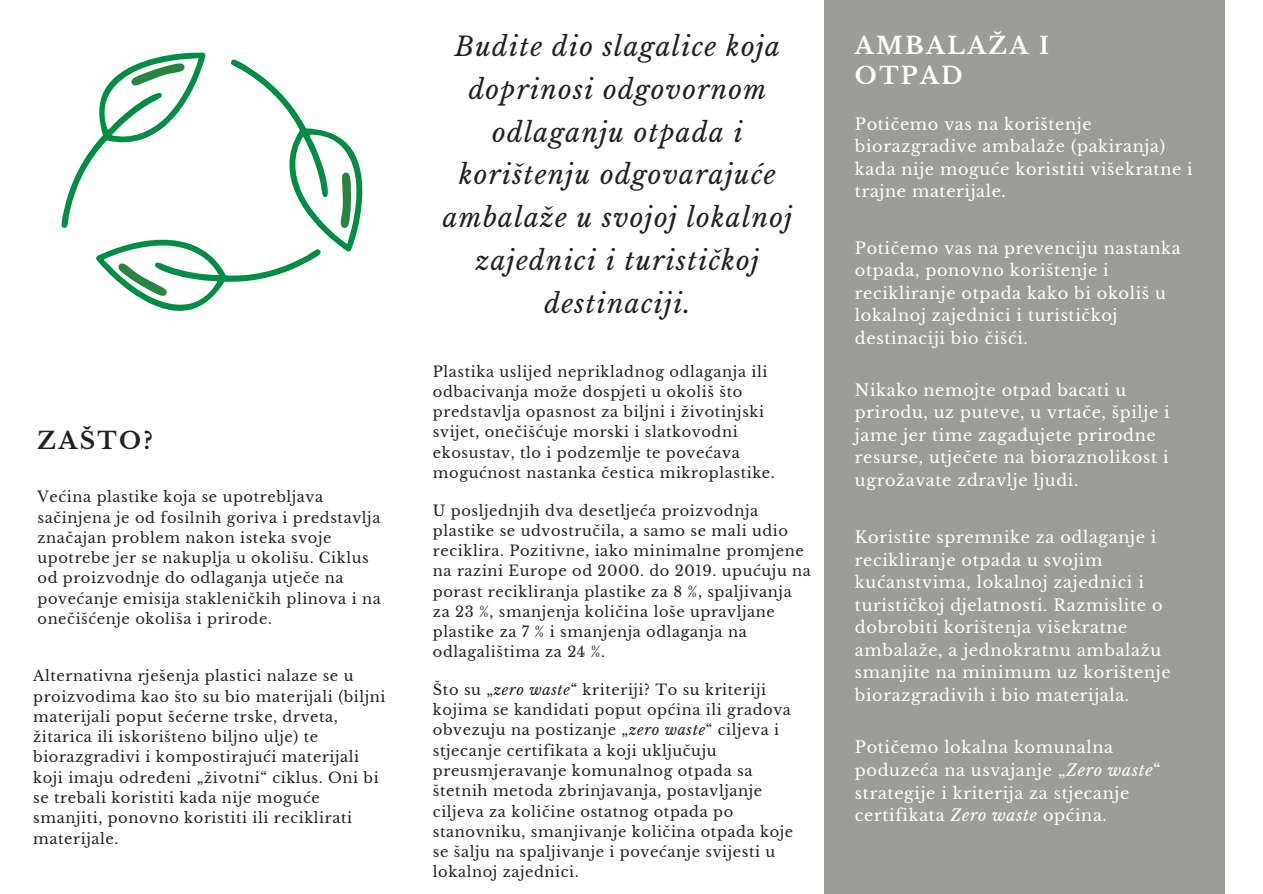
<style>
.page{position:relative;width:1263px;height:894px;background:#fff}
.page>*{position:absolute;margin:0;border:0;box-sizing:border-box;transform-origin:0 0}
.t1{font:italic 26.25px/42.8px "Libre Baskerville";letter-spacing:.05em;color:#232020;text-align:center}
.t2{font:700 23.4px/29.5px "Libre Baskerville";letter-spacing:.1em;color:#fff}
.t3{font:700 23.4px "Libre Baskerville";letter-spacing:.1em;color:#232020}
.t4{font:16.05px/22.5px "Libre Baskerville";letter-spacing:.04em;color:#fff}
.t5{font:14.7px/20.2px "Libre Baskerville";letter-spacing:.04em;color:#232020}
.s1{font-style:italic}
</style>
<div class="page">
<div style="left:824px;top:0;width:401px;height:893px;background:#9c9c98"></div>
<svg style="left:61px;top:52px;width:302px;height:259px"></svg>
<p class="t3" style="left:38px;top:426px;width:117px">ZAŠTO?</p>
<h1 class="t5" style="left:38px;top:487px;width:345px">Većina plastike koja se upotrebljava sačinjena je od fosilnih goriva i predstavlja značajan problem nakon isteka svoje upotrebe jer se nakuplja u okolišu. Ciklus od proizvodnje do odlaganja utječe na povećanje emisija stakleničkih plinova i na onečišćenje okoliša i prirode.</h1>
<p class="t5" style="left:33px;top:666px;width:354px">Alternativna rješenja plastici nalaze se u proizvodima kao što su bio materijali (biljni materijali poput šećerne trske, drveta, žitarica ili iskorišteno biljno ulje) te biorazgradivi i kompostirajući materijali koji imaju određeni „životni“ ciklus. Oni bi se trebali koristiti kada nije moguće smanjiti, ponovno koristiti ili reciklirati materijale.</p>
<h2 class="t1" style="left:443px;top:25px;width:351px">Budite dio slagalice koja doprinosi odgovornom odlaganju otpada i korištenju odgovarajuće ambalaže u svojoj lokalnoj zajednici i turističkoj destinaciji.</h2>
<p class="t2" style="left:855px;top:31px;width:196px">AMBALAŽA I<br>OTPAD</p>
<p class="t4" style="left:855px;top:113px;width:339px">Potičemo vas na korištenje biorazgradive ambalaže (pakiranja) kada nije moguće koristiti višekratne i trajne materijale.</p>
<p class="t4" style="left:855px;top:237px;width:327px">Potičemo vas na prevenciju nastanka otpada, ponovno korištenje i recikliranje otpada kako bi okoliš u lokalnoj zajednici i turističkoj destinaciji bio čišći.</p>
<h2 class="t5" style="left:433px;top:361px;width:343px">Plastika uslijed neprikladnog odlaganja ili odbacivanja može dospjeti u okoliš što predstavlja opasnost za biljni i životinjski svijet, onečišćuje morski i slatkovodni ekosustav, tlo i podzemlje te povećava mogućnost nastanka čestica mikroplastike.</h2>
<p class="t5" style="left:433px;top:500px;width:379px">U posljednjih dva desetljeća proizvodnja plastike se udvostručila, a samo se mali udio reciklira. Pozitivne, iako minimalne promjene na razini Europe od 2000. do 2019. upućuju na porast recikliranja plastike za 8 %, spaljivanja za 23 %, smanjenja količina loše upravljane plastike za 7 % i smanjenja odlaganja na odlagalištima za 24 %.</p>
<p class="t5" style="left:433px;top:679px;width:362px">Što su „<span class="s1">zero waste</span>“ kriteriji? To su kriteriji kojima se kandidati poput općina ili gradova obvezuju na postizanje „<span class="s1">zero waste</span>“ ciljeva i stjecanje certifikata a koji uključuju preusmjeravanje komunalnog otpada sa štetnih metoda zbrinjavanja, postavljanje ciljeva za količine ostatnog otpada po stanovniku, smanjivanje količina otpada koje se šalju na spaljivanje i povećanje svijesti u lokalnoj zajednici.</p>
<p class="t4" style="left:855px;top:379px;width:316px">Nikako nemojte otpad bacati u prirodu, uz puteve, u vrtače, špilje i jame jer time zagađujete prirodne resurse, utječete na bioraznolikost i ugrožavate zdravlje ljudi.</p>
<p class="t4" style="left:855px;top:526px;width:317px">Koristite spremnike za odlaganje i recikliranje otpada u svojim kućanstvima, lokalnoj zajednici i turističkoj djelatnosti. Razmislite o dobrobiti korištenja višekratne ambalaže, a jednokratnu ambalažu smanjite na minimum uz korištenje biorazgradivih i bio materijala.</p>
<p class="t4" style="left:855px;top:736px;width:307px">Potičemo lokalna komunalna poduzeća na usvajanje „<span class="s1">Zero waste</span>“ strategije i kriterija za stjecanje certifikata <span class="s1">Zero waste</span> općina.</p>
</div>
